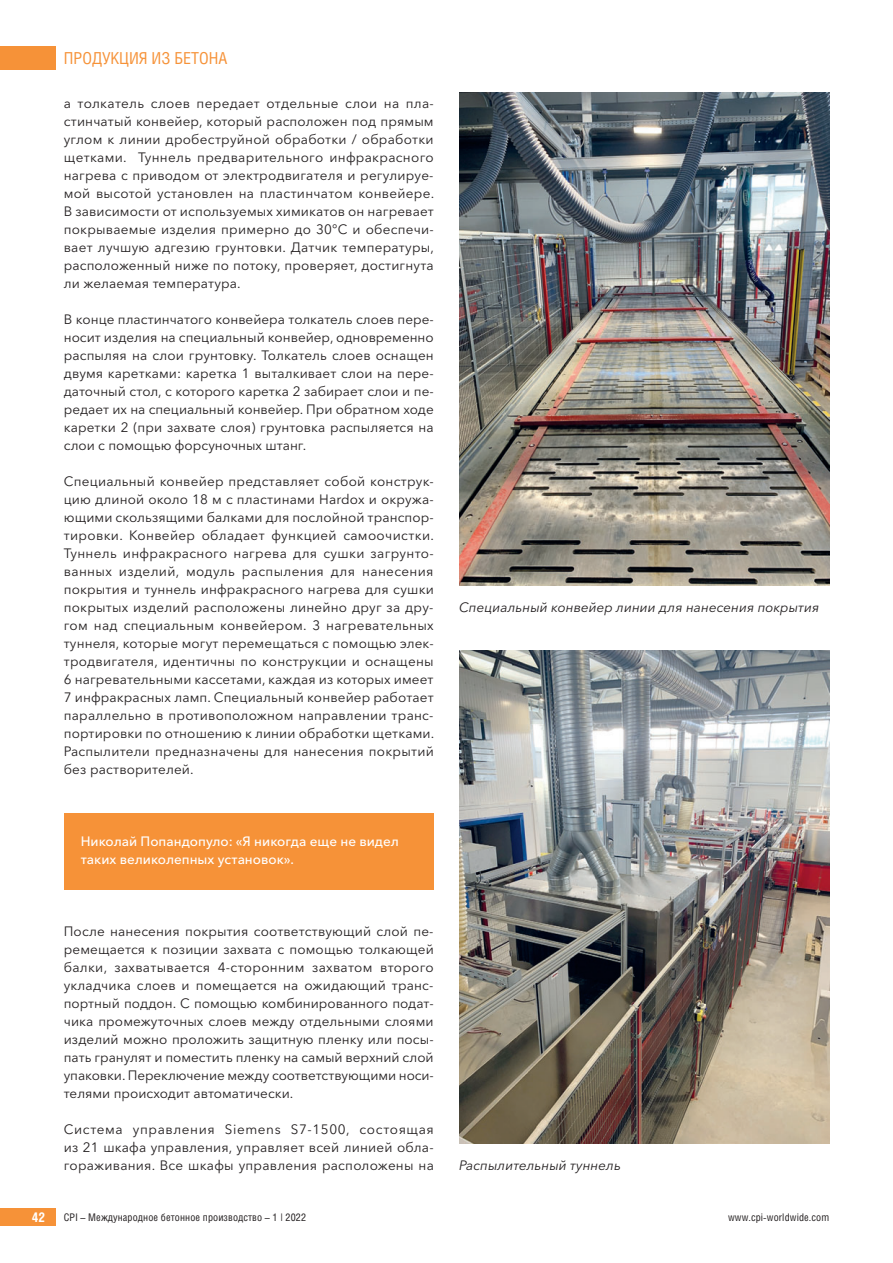
<style>
.page{position:relative;width:893px;height:1263px;background:#fff}
.page>*{position:absolute;margin:0;border:0;box-sizing:border-box;transform-origin:0 0}
.t1{font:16.5px "Helios Cond";color:#f69238}
.t2{font:13.5px/18px "Avenir Next Cyr";letter-spacing:.01em;color:#231f20;text-align:justify}
.t3{font:500 13.5px/18px "Avenir Next Cyr";color:#fff}
.t4{font:italic 13.5px "Avenir Next Cyr";color:#231f20}
.t5{font:700 13.5px "Helios Cond";color:#fff}
.t6{font:10.5px "Helios Cond";letter-spacing:.01em;color:#231f20}
</style>
<div class="page">
<div style="left:0;top:47px;width:55px;height:23px;background:#f69238"></div>
<div style="left:0;top:1208px;width:55px;height:18px;background:#f69238"></div>
<div style="left:64px;top:814px;width:370px;height:58px;background:#f69238"></div>
<div style="left:64px;top:868px;width:370px;height:22px;background:#f69238"></div>
<img style="left:459px;top:92px;width:370px;height:494px">
<img style="left:459px;top:650px;width:370px;height:494px">
<p class="t1" style="left:64px;top:52px;width:165px">ПРОДУКЦИЯ ИЗ БЕТОНА</p>
<p class="t2" style="left:64px;top:96px;width:372px">а толкатель слоев передает отдельные слои на пла&shy;стинчатый конвейер, который расположен под прямым углом к линии дробеструйной обработки / обработки щетками. Туннель предварительного инфракрасного нагрева с приводом от электродвигателя и регулируе&shy;мой высотой установлен на пластинчатом конвейере.<br>В зависимости от используемых химикатов он нагревает покрываемые изделия примерно до 30°C и обеспечи&shy;вает лучшую адгезию грунтовки. Датчик температуры, расположенный ниже по потоку, проверяет, достигнута ли желаемая температура.</p>
<p class="t2" style="left:64px;top:311px;width:372px">В конце пластинчатого конвейера толкатель слоев пере&shy;носит изделия на специальный конвейер, одновременно распыляя на слои грунтовку. Толкатель слоев оснащен двумя каретками: каретка 1 выталкивает слои на пере&shy;даточный стол, с которого каретка 2 забирает слои и пе&shy;редает их на специальный конвейер. При обратном ходе каретки 2 (при захвате слоя) грунтовка распыляется на слои с помощью форсуночных штанг.</p>
<p class="t2" style="left:64px;top:473px;width:372px">Специальный конвейер представляет собой конструк&shy;цию длиной около 18 м с пластинами Hardox и окружа&shy;ющими скользящими балками для послойной транспор&shy;тировки. Конвейер обладает функцией самоочистки.<br>Туннель инфракрасного нагрева для сушки загрунто&shy;ванных изделий, модуль распыления для нанесения покрытия и туннель инфракрасного нагрева для сушки покрытых изделий расположены линейно друг за дру&shy;гом над специальным конвейером. 3 нагревательных туннеля, которые могут перемещаться с помощью элек&shy;тродвигателя, идентичны по конструкции и оснащены 6 нагревательными кассетами, каждая из которых имеет 7 инфракрасных ламп. Специальный конвейер работает параллельно в противоположном направлении транс&shy;портировки по отношению к линии обработки щетками.<br>Распылители предназначены для нанесения покрытий без растворителей.</p>
<p class="t3" style="left:81px;top:833px;width:320px">Николай Попандопуло: «Я никогда еще не видел таких великолепных установок».</p>
<p class="t2" style="left:64px;top:923px;width:372px">После нанесения покрытия соответствующий слой пе&shy;ремещается к позиции захвата с помощью толкающей балки, захватывается 4-сторонним захватом второго укладчика слоев и помещается на ожидающий транс&shy;портный поддон. С помощью комбинированного подат&shy;чика промежуточных слоев между отдельными слоями изделий можно проложить защитную пленку или посы&shy;пать гранулят и поместить пленку на самый верхний слой упаковки. Переключение между соответствующими носи&shy;телями происходит автоматически.</p>
<p class="t2" style="left:64px;top:1121px;width:372px">Система управления Siemens S7-1500, состоящая из 21 шкафа управления, управляет всей линией обла&shy;гораживания. Все шкафы управления расположены на</p>
<p class="t4" style="left:459px;top:602px;width:362px">Специальный конвейер линии для нанесения покрытия</p>
<p class="t4" style="left:459px;top:1160px;width:163px">Распылительный туннель</p>
<p class="t5" style="left:32px;top:1209px;width:15px">42</p>
<p class="t6" style="left:64px;top:1213px;width:244px">CPI – Международное бетонное производство – 1 | 2022</p>
<p class="t6" style="left:728px;top:1213px;width:103px">www.cpi-worldwide.com</p>
</div>
